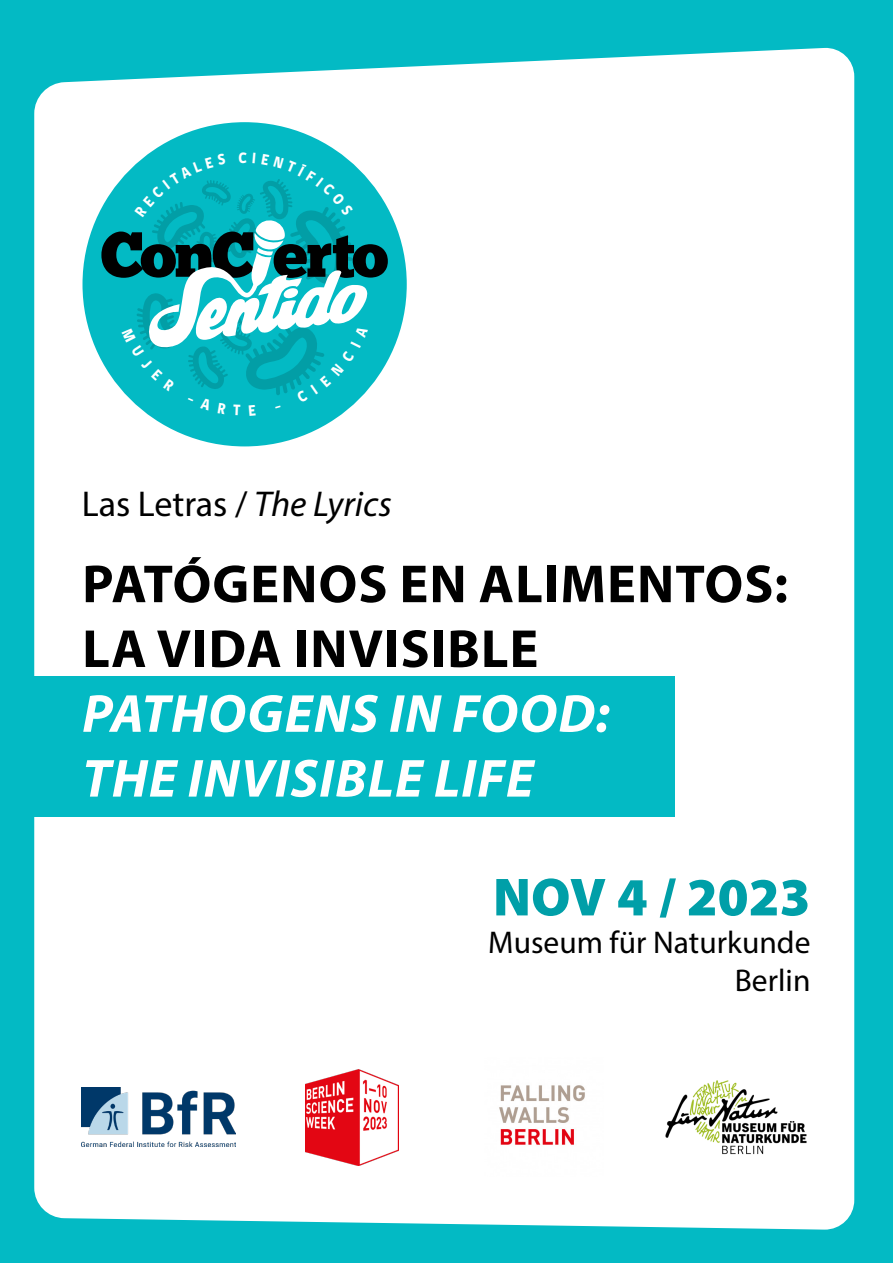
<style>
.page{position:relative;width:893px;height:1263px;background:#03bac4}
.page>*{position:absolute;margin:0;border:0;box-sizing:border-box;transform-origin:0 0}
.t1{font:700 54px "Myriad Pro";letter-spacing:.02em;color:#000}
.t2{font:italic 700 54px "Myriad Pro";letter-spacing:.02em;color:#fff}
.t3{font:900 54px "Myriad Pro";color:#009fa8}
.t4{font:36px "Myriad Pro";color:#000}
.t5{font:31.5px "Myriad Pro";color:#000}
.s1{font-style:italic}
</style>
<div class="page">
<div style="left:34px;top:47px;width:820px;height:1183px;background:#fff"></div>
<div style="left:23px;top:676px;width:652px;height:141px;background:#03bac4"></div>
<img style="left:662px;top:1068px;width:148px;height:99px">
<img style="left:82px;top:1088px;width:154px;height:59px">
<img style="left:484px;top:1058px;width:119px;height:118px">
<div style="left:83px;top:122px;width:324px;height:324px;background:#03bac4;border-radius:50%"></div>
<img style="left:306px;top:1069px;width:93px;height:96px">
<svg style="left:55px;top:101px;width:333px;height:315px"></svg>
<p class="t4" style="left:82px;top:482px;width:312px">Las Letras / <span class="s1">The Lyrics</span></p>
<p class="t1" style="left:82px;top:549px;width:707px">PATÓGENOS EN ALIMENTOS:</p>
<p class="t1" style="left:82px;top:614px;width:458px">LA VIDA INVISIBLE</p>
<p class="t2" style="left:82px;top:678px;width:529px">PATHOGENS IN FOOD:</p>
<p class="t2" style="left:82px;top:743px;width:453px">THE INVISIBLE LIFE</p>
<p class="t3" style="left:493px;top:866px;width:319px">NOV 4 / 2023</p>
<p class="t5" style="left:488px;top:923px;width:324px">Museum für Naturkunde</p>
<p class="t5" style="left:735px;top:961px;width:77px">Berlin</p>
</div>
